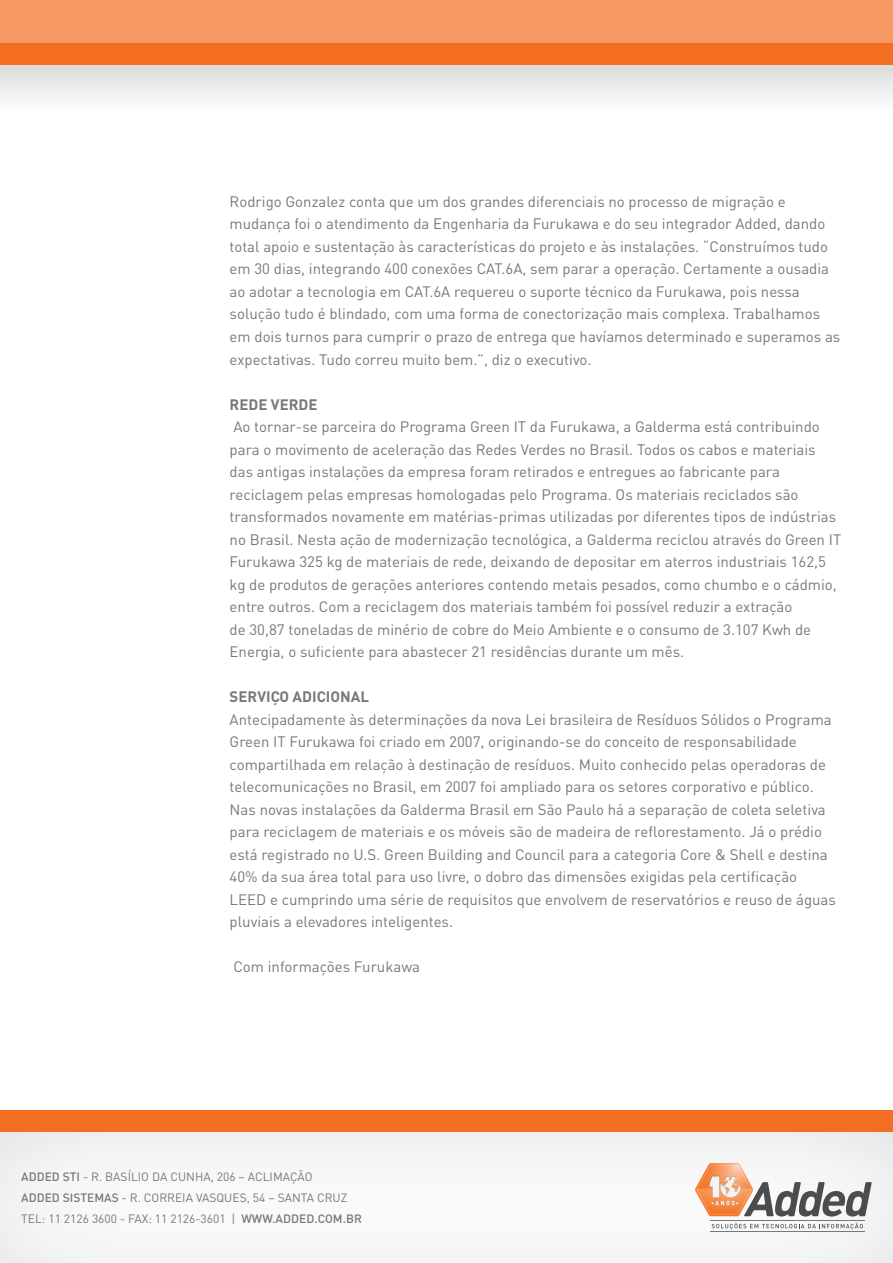
<style>
.page{position:relative;width:893px;height:1263px;background:#fff}
.page>*{position:absolute;margin:0;border:0;box-sizing:border-box;transform-origin:0 0}
.t1{font:15px/22.5px "DIN Pro";color:#76787b}
.t2{font:700 15px "DIN Pro";color:#76787b}
.t3{font:12px "DIN Pro";color:#76787b}
.s1{font-weight:500}
</style>
<div class="page">
<div style="left:0;top:1110px;width:893px;height:22px;background:#f36e21"></div>
<svg style="left:712px;top:1223px;width:151px;height:6px"></svg>
<hr style="left:710px;top:1220px;width:154px;height:1px;background:#76787b">
<hr style="left:710px;top:1231px;width:154px;height:1px;background:#76787b">
<svg style="left:695px;top:1163px;width:177px;height:53px"></svg>
<div style="left:0;top:64px;width:893px;height:59px;background:linear-gradient(to bottom,#dcdcdc,#fff)"></div>
<div style="left:0;top:0;width:893px;height:45px;background:#f69964"></div>
<div style="left:0;top:43px;width:893px;height:21px;background:#f36e21"></div>
<p class="t1" style="left:230px;top:190px;width:612px">Rodrigo Gonzalez conta que um dos grandes diferenciais no processo de migração e mudança foi o atendimento da Engenharia da Furukawa e do seu integrador Added, dando total apoio e sustentação às características do projeto e às instalações. “Construímos tudo em 30 dias, integrando 400 conexões CAT.6A, sem parar a operação. Certamente a ousadia ao adotar a tecnologia em CAT.6A requereu o suporte técnico da Furukawa, pois nessa solução tudo é blindado, com uma forma de conectorização mais complexa. Trabalhamos em dois turnos para cumprir o prazo de entrega que havíamos determinado e superamos as expectativas. Tudo correu muito bem.”, diz o executivo.</p>
<p class="t2" style="left:230px;top:394px;width:89px">REDE VERDE</p>
<p class="t1" style="left:230px;top:415px;width:613px">Ao tornar-se parceira do Programa Green IT da Furukawa, a Galderma está contribuindo para o movimento de aceleração das Redes Verdes no Brasil. Todos os cabos e materiais das antigas instalações da empresa foram retirados e entregues ao fabricante para reciclagem pelas empresas homologadas pelo Programa. Os materiais reciclados são transformados novamente em matérias-primas utilizadas por diferentes tipos de indústrias no Brasil. Nesta ação de modernização tecnológica, a Galderma reciclou através do Green IT Furukawa 325 kg de materiais de rede, deixando de depositar em aterros industriais 162,5 kg de produtos de gerações anteriores contendo metais pesados, como chumbo e o cádmio, entre outros. Com a reciclagem dos materiais também foi possível reduzir a extração<br>de 30,87 toneladas de minério de cobre do Meio Ambiente e o consumo de 3.107 Kwh de Energia, o suficiente para abastecer 21 residências durante um mês.</p>
<p class="t2" style="left:230px;top:686px;width:141px">SERVIÇO ADICIONAL</p>
<p class="t1" style="left:230px;top:707px;width:604px">Antecipadamente às determinações da nova Lei brasileira de Resíduos Sólidos o Programa Green IT Furukawa foi criado em 2007, originando-se do conceito de responsabilidade compartilhada em relação à destinação de resíduos. Muito conhecido pelas operadoras de telecomunicações no Brasil, em 2007 foi ampliado para os setores corporativo e público.</p>
<p class="t1" style="left:230px;top:797px;width:608px">Nas novas instalações da Galderma Brasil em São Paulo há a separação de coleta seletiva para reciclagem de materiais e os móveis são de madeira de reflorestamento. Já o prédio está registrado no U.S. Green Building and Council para a categoria Core &amp; Shell e destina 40% da sua área total para uso livre, o dobro das dimensões exigidas pela certificação LEED e cumprindo uma série de requisitos que envolvem de reservatórios e reuso de águas pluviais a elevadores inteligentes.</p>
<p class="t1" style="left:233px;top:955px;width:188px">Com informações Furukawa</p>
<p class="t3" style="left:21px;top:1168px;width:293px"><span class="s1">ADDED STI</span> - R. BASÍLIO DA CUNHA, 206 – ACLIMAÇÃO</p>
<p class="t3" style="left:21px;top:1189px;width:328px"><span class="s1">ADDED SISTEMAS</span> - R. CORREIA VASQUES, 54 – SANTA CRUZ</p>
<p class="t3" style="left:21px;top:1210px;width:342px">TEL: 11 2126 3600 - FAX: 11 2126-3601 | <span class="s1">WWW.ADDED.COM.BR</span></p>
</div>
